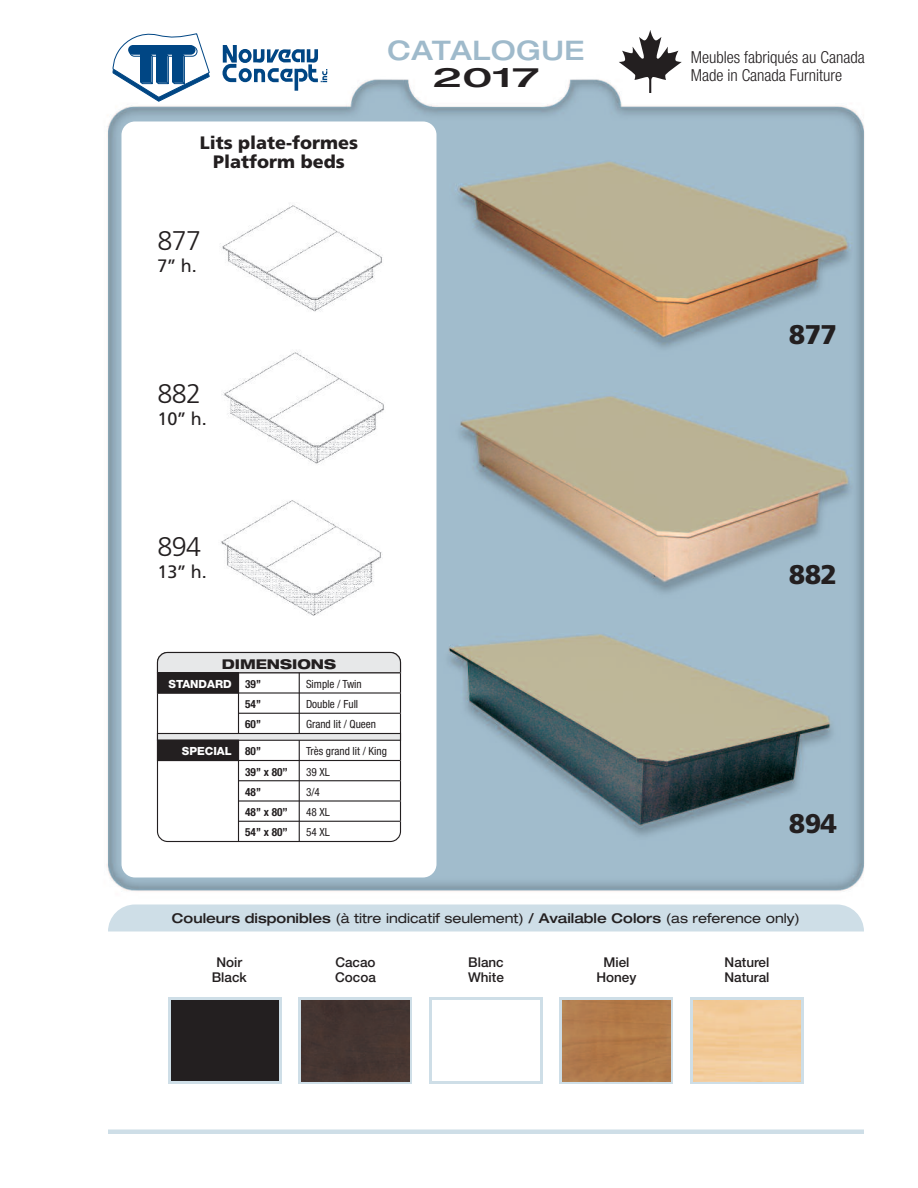
<style>
.page{position:relative;width:918px;height:1188px;background:#fff}
.page>*{position:absolute;margin:0;border:0;box-sizing:border-box;transform-origin:0 0}
.t1{font:500 expanded 27px "Helvetica Neue";letter-spacing:.025em;color:#9fbacb}
.t2{font:900 27px "Frutiger";letter-spacing:-.025em;color:#231f20}
.t3{font:300 27px "Frutiger";letter-spacing:-.025em;color:#231f20}
.t4{font:500 expanded 27px "Helvetica Neue";color:#231f20;scale:1.5 1}
.t5{font:900 18px/19.5px "Frutiger";color:#231f20;text-align:center}
.t6{font:18px "Frutiger";color:#231f20}
.t7{font:300 condensed 16.5px/18px "Helvetica Neue";color:#231f20}
.t8{font:expanded 13.5px "Helvetica Neue";color:#231f20}
.t9{font:500 13.5px/15px "Helvetica Neue";color:#231f20}
.t10{font:800 expanded 13.5px "Helvetica Neue";color:#231f20}
.t11{font:condensed 11.25px/20.2px "Helvetica Neue";color:#231f20}
.t12{font:700 condensed 11.25px/20.2px "Helvetica Neue";color:#231f20;text-align:justify}
.t13{font:800 11.25px "Helvetica Neue";color:#fff}
.s1{font-weight:500}
</style>
<div class="page">
<img style="left:107px;top:65px;width:758px;height:1065px">
<div style="left:122px;top:122px;width:314px;height:756px;background:#fff;border-radius:14px"></div>
<svg style="left:108px;top:904px;width:756px;height:28px"></svg>
<hr style="left:108px;top:1130px;width:756px;height:4px;background:#cedee7">
<div style="left:429px;top:998px;width:114px;height:86px;background:#cedee7"></div>
<div style="left:560px;top:998px;width:114px;height:86px;background:#cedee7"></div>
<div style="left:690px;top:998px;width:114px;height:86px;background:#cedee7"></div>
<div style="left:298px;top:998px;width:114px;height:86px;background:#cedee7"></div>
<div style="left:168px;top:998px;width:114px;height:86px;background:#cedee7"></div>
<div style="left:171px;top:1000px;width:108px;height:82px;background:#231f20"></div>
<div style="left:432px;top:1000px;width:108px;height:82px;background:#fff"></div>
<div style="left:302px;top:1000px;width:108px;height:82px;background:#453531"></div>
<img style="left:562px;top:1000px;width:108px;height:82px">
<img style="left:693px;top:1000px;width:108px;height:82px">
<svg style="left:113px;top:33px;width:97px;height:69px"></svg>
<div style="left:157px;top:55px;width:10px;height:27px;background:#004684"></div>
<div style="left:173px;top:55px;width:10px;height:27px;background:#004684"></div>
<div style="left:141px;top:55px;width:10px;height:27px;background:#004684"></div>
<div style="left:128px;top:45px;width:68px;height:10px;background:#004684;border-radius:5px"></div>
<svg style="left:221px;top:45px;width:107px;height:48px"></svg>
<svg style="left:619px;top:30px;width:63px;height:63px"></svg>
<div style="left:157px;top:652px;width:244px;height:190px;border:1px solid #231f20;border-radius:10px"></div>
<svg style="left:157px;top:652px;width:244px;height:22px"></svg>
<hr style="left:158px;top:672px;width:242px;height:1px;background:#231f20">
<hr style="left:158px;top:692px;width:242px;height:2px;background:#231f20">
<hr style="left:239px;top:713px;width:161px;height:1px;background:#231f20">
<div style="left:158px;top:734px;width:242px;height:6px;background:#e7e8e9"></div>
<div style="left:157px;top:733px;width:244px;height:8px;border:1px solid #231f20"></div>
<hr style="left:158px;top:760px;width:242px;height:1px;background:#231f20">
<hr style="left:239px;top:780px;width:161px;height:1px;background:#231f20">
<hr style="left:239px;top:800px;width:161px;height:2px;background:#231f20">
<hr style="left:239px;top:821px;width:161px;height:1px;background:#231f20">
<hr style="left:238px;top:673px;width:1px;height:61px;background:#231f20">
<hr style="left:238px;top:740px;width:1px;height:102px;background:#231f20">
<hr style="left:299px;top:673px;width:1px;height:61px;background:#231f20">
<hr style="left:299px;top:740px;width:1px;height:102px;background:#231f20">
<div style="left:158px;top:673px;width:81px;height:20px;background:#231f20"></div>
<div style="left:157px;top:672px;width:82px;height:22px;border:1px solid #231f20"></div>
<div style="left:158px;top:740px;width:81px;height:20px;background:#231f20"></div>
<img style="left:220px;top:205px;width:162px;height:107px">
<img style="left:222px;top:350px;width:162px;height:114px">
<img style="left:221px;top:500px;width:162px;height:116px">
<h2 class="t5" style="left:200px;top:134px;width:160px">Lits plate-formes<br>Platform beds</h2>
<h1 class="t3" style="left:158px;top:230px;width:45px">877</h1>
<h2 class="t6" style="left:158px;top:259px;width:41px">7’’ h.</h2>
<h1 class="t1" style="left:387px;top:41px;width:199px">CATALOGUE</h1>
<h1 class="t4" style="left:432px;top:68px;width:73px">2017</h1>
<h1 class="t3" style="left:158px;top:382px;width:45px">882</h1>
<h2 class="t6" style="left:158px;top:412px;width:51px">10’’ h.</h2>
<h1 class="t3" style="left:158px;top:536px;width:45px">894</h1>
<h2 class="t6" style="left:158px;top:565px;width:51px">13’’ h.</h2>
<p class="t10" style="left:222px;top:659px;width:116px">DIMENSIONS</p>
<p class="t11" style="left:306px;top:675px;width:72px">Simple / Twin<br>Double / Full<br>Grand lit / Queen</p>
<p class="t11" style="left:306px;top:742px;width:82px">Très grand lit / King<br>39 XL<br>3/4<br>48 XL<br>54 XL</p>
<p class="t13" style="left:169px;top:680px;width:65px">STANDARD</p>
<p class="t12" style="left:245px;top:675px;width:17px">39’’ 54’’ 60’’</p>
<p class="t12" style="left:245px;top:742px;width:44px;text-align:left">80’’<br>39’’ x 80’’<br>48’’<br>48’’ x 80’’<br>54’’ x 80’’</p>
<p class="t13" style="left:182px;top:747px;width:51px">SPECIAL</p>
<p class="t7" style="left:691px;top:50px;width:175px">Meubles fabriqués au Canada<br>Made in Canada Furniture</p>
<h1 class="t2" style="left:789px;top:324px;width:50px">877</h1>
<h1 class="t2" style="left:789px;top:564px;width:50px">882</h1>
<h1 class="t2" style="left:789px;top:813px;width:50px">894</h1>
<p class="t8" style="left:172px;top:913px;width:630px"><span class="s1">Couleurs disponibles</span> (à titre indicatif seulement) <span class="s1">/ Available Colors</span> (as reference only)</p>
<p class="t9" style="left:212px;top:956px;width:37px;text-align:center">Noir<br>Black</p>
<p class="t9" style="left:335px;top:956px;width:42px">Cacao<br>Cocoa</p>
<p class="t9" style="left:468px;top:956px;width:37px">Blanc<br>White</p>
<p class="t9" style="left:596px;top:956px;width:42px;text-align:center">Miel<br>Honey</p>
<p class="t9" style="left:724px;top:956px;width:47px">Naturel<br>Natural</p>
</div>
